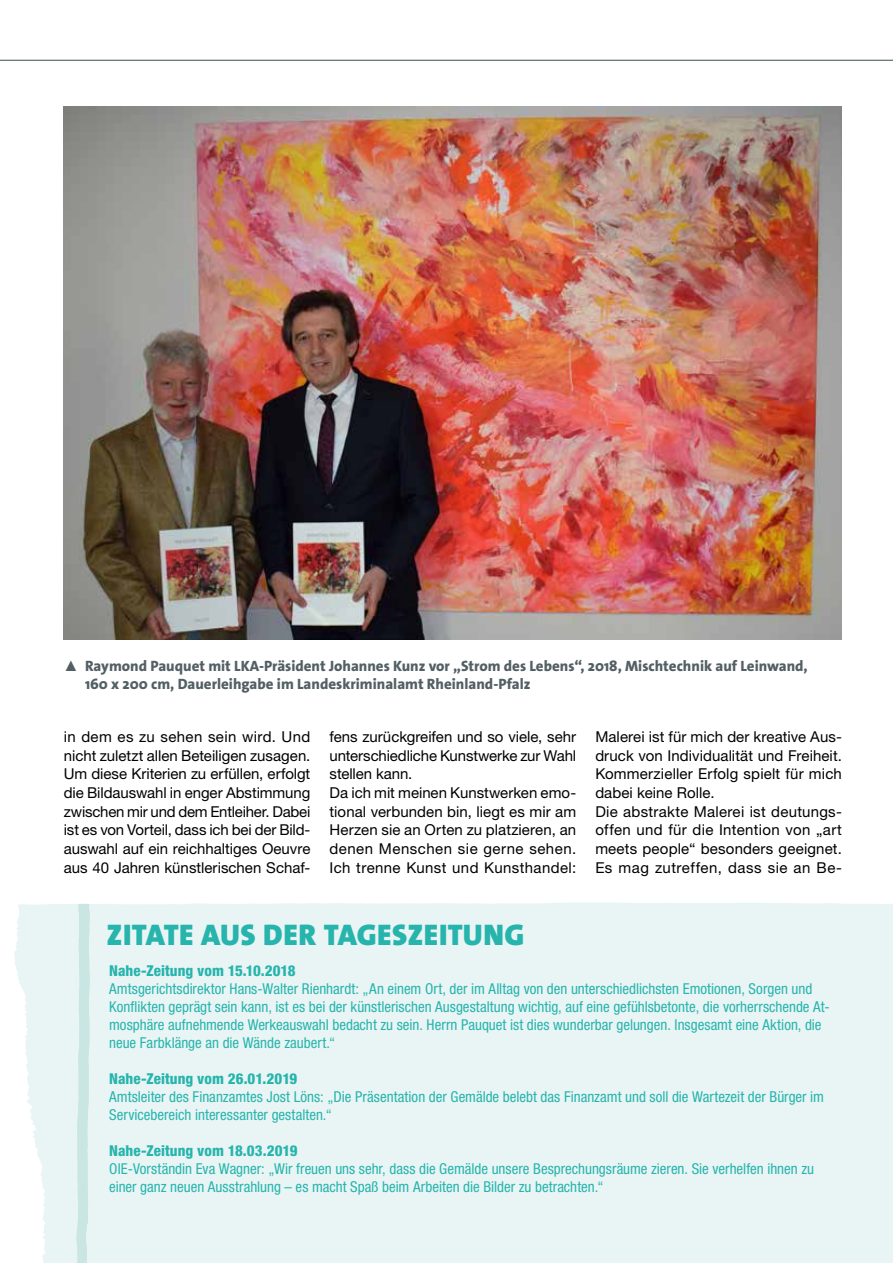
<style>
.page{position:relative;width:893px;height:1263px;background:#fff}
.page>*{position:absolute;margin:0;border:0;box-sizing:border-box;transform-origin:0 0}
.t1{font:900 30px "The Sans Os F";letter-spacing:.01em;color:#27b4ad}
.t2{font:15px/18.8px "Helvetica Neue LT Std";letter-spacing:.005em;color:#000}
.t3{font:condensed 15px/18px "Helvetica Neue LT Std";color:#27b4ad}
.t4{font:800 15px/18px "The Sans Os F";color:#535f64}
.t5{font:800 condensed 15px "Helvetica Neue LT Std";letter-spacing:.005em;color:#27b4ad}
</style>
<div class="page">
<hr style="left:0;top:60px;width:893px;height:1px;background:#535f64">
<img style="left:64px;top:106px;width:778px;height:533px">
<div style="left:14px;top:902px;width:879px;height:361px;background:#e9f5f4"></div>
<svg style="left:76px;top:902px;width:14px;height:161px;background:#d2e9e7"></svg>
<p class="t4" style="left:85px;top:657px;width:724px;text-indent:-21px">▲ Raymond Pauquet mit LKA-Präsident Johannes Kunz vor „Strom des Lebens“, 2018, Mischtechnik auf Leinwand,<br>160 x 200 cm, Dauerleihgabe im Landeskriminalamt Rheinland-Pfalz</p>
<p class="t2" style="left:64px;top:727px;width:248px;text-align:justify">in dem es zu sehen sein wird. Und nicht zuletzt allen Beteiligen zusagen.<br>Um diese Kriterien zu erfüllen, erfolgt die Bildauswahl in enger Abstimmung zwischen mir und dem Entleiher. Dabei ist es von Vorteil, dass ich bei der Bild&shy;auswahl auf ein reichhaltiges Oeuvre aus 40 Jahren künstlerischen Schaf-</p>
<p class="t2" style="left:330px;top:727px;width:248px">fens zurückgreifen und so viele, sehr unterschiedliche Kunstwerke zur Wahl stellen kann.<br>Da ich mit meinen Kunstwerken emo&shy;tional verbunden bin, liegt es mir am Herzen sie an Orten zu platzieren, an denen Menschen sie gerne sehen.<br>Ich trenne Kunst und Kunsthandel:</p>
<p class="t2" style="left:595px;top:727px;width:248px">Malerei ist für mich der kreative Aus&shy;druck von Individualität und Freiheit.<br>Kommerzieller Erfolg spielt für mich dabei keine Rolle.<br>Die abstrakte Malerei ist deutungs&shy;offen und für die Intention von „art meets people“ besonders geeignet.<br>Es mag zutreffen, dass sie an Be-</p>
<h1 class="t1" style="left:107px;top:915px;width:419px">ZITATE AUS DER TAGESZEITUNG</h1>
<p class="t5" style="left:109px;top:961px;width:188px">Nahe-Zeitung vom 15.10.2018</p>
<p class="t3" style="left:109px;top:979px;width:722px">Amtsgerichtsdirektor Hans-Walter Rienhardt: „An einem Ort, der im Alltag von den unterschiedlichsten Emotionen, Sorgen und Konflikten geprägt sein kann, ist es bei der künstlerischen Ausgestaltung wichtig, auf eine gefühlsbetonte, die vorherrschende At&shy;mosphäre aufnehmende Werkeauswahl bedacht zu sein. Herrn Pauquet ist dies wunderbar gelungen. Insgesamt eine Aktion, die neue Farbklänge an die Wände zaubert.“</p>
<p class="t5" style="left:109px;top:1069px;width:190px">Nahe-Zeitung vom 26.01.2019</p>
<p class="t3" style="left:109px;top:1087px;width:716px">Amtsleiter des Finanzamtes Jost Löns: „Die Präsentation der Gemälde belebt das Finanzamt und soll die Wartezeit der Bürger im<br>Servicebereich interessanter gestalten.“</p>
<p class="t5" style="left:109px;top:1141px;width:190px">Nahe-Zeitung vom 18.03.2019</p>
<p class="t3" style="left:109px;top:1159px;width:706px">OIE-Vorständin Eva Wagner: „Wir freuen uns sehr, dass die Gemälde unsere Besprechungsräume zieren. Sie verhelfen ihnen zu einer ganz neuen Ausstrahlung – es macht Spaß beim Arbeiten die Bilder zu betrachten.“</p>
</div>
